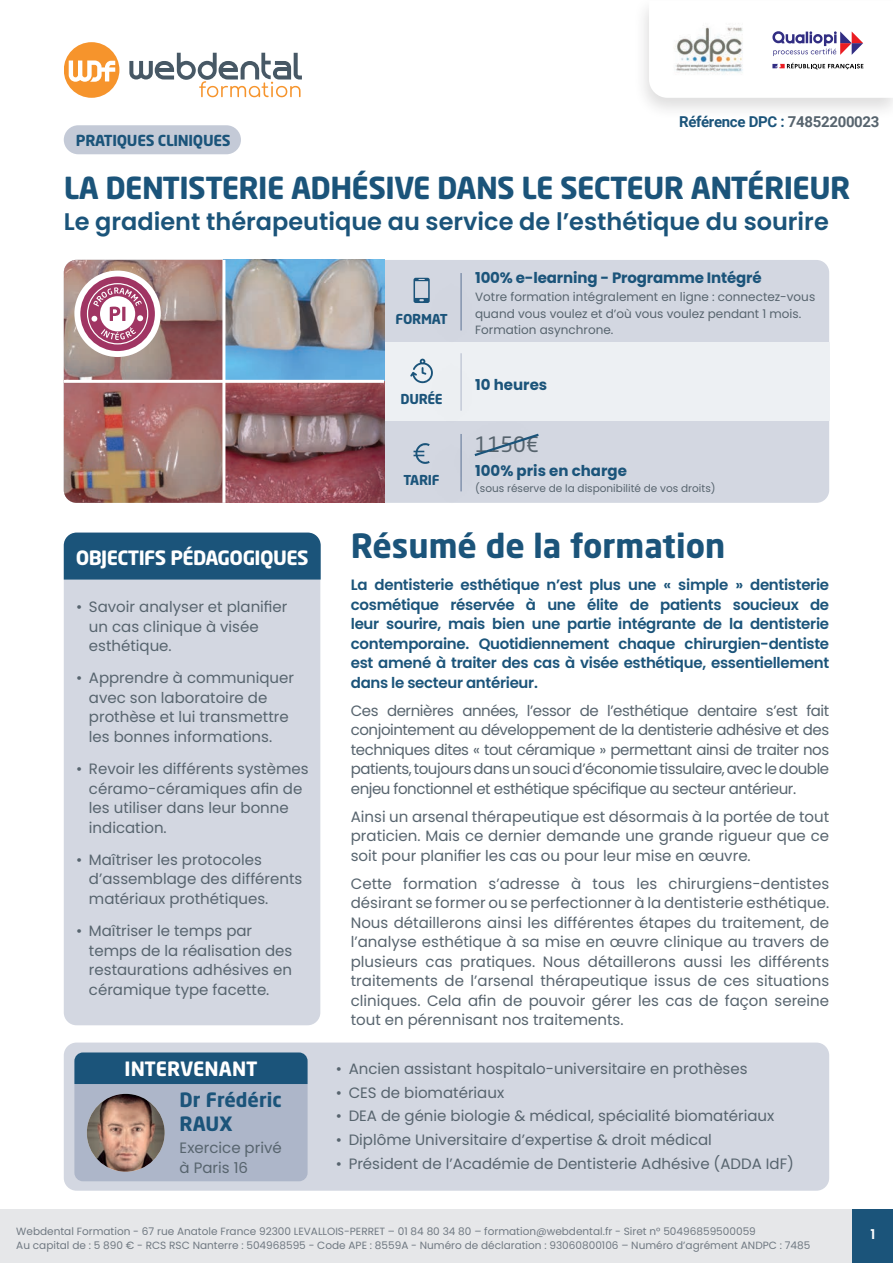
<style>
.page{position:relative;width:893px;height:1263px;background:#fff}
.page>*{position:absolute;margin:0;border:0;box-sizing:border-box;transform-origin:0 0}
.t1{font:700 33px "Neo Sans Std";color:#1b547a}
.t2{font:700 30px "Neo Sans Std";letter-spacing:-.02em;color:#1b547a}
.t3{font:600 24px "Poppins";color:#1b547a}
.t4{font:21px "Neo Sans Std";color:#57646e}
.t5{font:700 19.5px "Neo Sans Std";letter-spacing:-.03em;color:#fff}
.t6{font:700 19.5px/23.4px "Neo Sans Std";color:#1b547a}
.t7{font:700 19.5px "Neo Sans Std";color:#fff}
.t8{font:15px/19.5px "Poppins";color:#57646e}
.t9{font:600 15px/19.5px "Poppins";letter-spacing:-.02em;color:#1b547a;text-align:justify}
.t10{font:700 15px "Poppins";letter-spacing:-.01em;color:#1b547a}
.t11{font:700 15px "Roboto";letter-spacing:-.02em;color:#1b547a}
.t12{font:700 15px "Neo Sans Std";letter-spacing:-.02em;color:#1b547a}
.t13{font:700 13.5px "Neo Sans Std";letter-spacing:-.02em;color:#1b547a}
.t14{font:600 13.5px "Poppins";color:#fff}
.t15{font:12px/16.5px "Poppins";color:#57646e}
.t16{font:10.5px/13.5px "Poppins";color:#707982}
.t17{font:10.5px "Poppins";color:#57646e}
.s1{color:#57646e}
</style>
<div class="page">
<div style="left:0;top:1210px;width:893px;height:53px;background:#e6e7e9"></div>
<div style="left:853px;top:1210px;width:40px;height:53px;background:#1b547a"></div>
<svg style="left:129px;top:53px;width:173px;height:44px"></svg>
<div style="left:64px;top:42px;width:55px;height:56px;background:#f6942c;border-radius:28px"></div>
<svg style="left:69px;top:60px;width:46px;height:22px"></svg>
<div style="left:64px;top:533px;width:256px;height:492px;background:#d3d7e1;border-radius:13px"></div>
<div style="left:64px;top:533px;width:257px;height:47px;background:#1b547a"></div>
<div style="left:64px;top:125px;width:177px;height:29px;background:#c4cad7;border-radius:15px"></div>
<div style="left:633px;top:0;width:260px;height:120px;background:#231f20;opacity:.15"></div>
<svg style="left:649px;top:1px;width:244px;height:97px"></svg>
<div style="left:384px;top:420px;width:445px;height:83px;background:#d3d7e1"></div>
<div style="left:405px;top:413px;width:93px;height:122px;background:#231f20;opacity:.31"></div>
<div style="left:405px;top:332px;width:93px;height:122px;background:#d3d7e1"></div>
<img style="left:64px;top:420px;width:158px;height:83px">
<svg style="left:225px;top:420px;width:159px;height:83px"></svg>
<svg style="left:413px;top:443px;width:16px;height:22px"></svg>
<svg style="left:64px;top:260px;width:765px;height:160px"></svg>
<hr style="left:122px;top:307px;width:3px;height:14px;background:#a03563">
<div style="left:429px;top:404px;width:136px;height:105px;background:#231f20;opacity:.31"></div>
<svg style="left:472px;top:432px;width:69px;height:26px"></svg>
<div style="left:64px;top:1042px;width:765px;height:149px;background:#d3d7e1;border-radius:13px"></div>
<svg style="left:74px;top:1052px;width:234px;height:129px"></svg>
<img style="left:87px;top:1094px;width:78px;height:78px;border-radius:39px">
<p class="t12" style="left:76px;top:130px;width:156px">PRATIQUES CLINIQUES</p>
<p class="t11" style="left:679px;top:111px;width:202px">Référence DPC : <span class="s1">74852200023</span></p>
<h2 class="t2" style="left:64px;top:168px;width:788px">LA DENTISTERIE ADHÉSIVE DANS LE SECTEUR ANTÉRIEUR</h2>
<h3 class="t3" style="left:64px;top:207px;width:766px">Le gradient thérapeutique au service de l’esthétique du sourire</h3>
<h3 class="t5" style="left:76px;top:545px;width:234px">OBJECTIFS PÉDAGOGIQUES</h3>
<p class="t8" style="left:89px;top:597px;width:200px;text-indent:-13px">• Savoir analyser et planifier un cas clinique à visée esthétique.</p>
<p class="t8" style="left:89px;top:668px;width:207px;text-indent:-13px">• Apprendre à communiquer avec son laboratoire de prothèse et lui transmettre les bonnes informations.</p>
<p class="t8" style="left:89px;top:759px;width:221px;text-indent:-13px">• Revoir les différents systèmes céramo-céramiques afin de les utiliser dans leur bonne indication.</p>
<p class="t8" style="left:89px;top:850px;width:215px;text-indent:-13px">• Maîtriser les protocoles d’assemblage des différents matériaux prothétiques.</p>
<p class="t8" style="left:89px;top:921px;width:205px;text-indent:-13px">• Maîtriser le temps par temps de la réalisation des restaurations adhésives en céramique type facette.</p>
<h3 class="t7" style="left:124px;top:1056px;width:135px">INTERVENANT</h3>
<h3 class="t6" style="left:180px;top:1088px;width:104px">Dr Frédéric<br>RAUX</h3>
<p class="t8" style="left:180px;top:1138px;width:104px">Exercice privé à Paris 16</p>
<p class="t13" style="left:396px;top:311px;width:53px">FORMAT</p>
<p class="t13" style="left:400px;top:390px;width:44px">DURÉE</p>
<p class="t13" style="left:404px;top:471px;width:38px">TARIF</p>
<p class="t10" style="left:475px;top:269px;width:288px">100% e-learning - Programme Intégré</p>
<p class="t15" style="left:475px;top:289px;width:342px">Votre formation intégralement en ligne : connectez-vous quand vous voulez et d’où vous voulez pendant 1 mois.<br>Formation asynchrone.</p>
<p class="t10" style="left:475px;top:376px;width:74px">10 heures</p>
<h3 class="t4" style="left:475px;top:431px;width:65px">1150€</h3>
<p class="t10" style="left:475px;top:462px;width:153px">100% pris en charge</p>
<p class="t17" style="left:475px;top:483px;width:242px">(sous réserve de la disponibilité de vos droits)</p>
<h1 class="t1" style="left:351px;top:524px;width:376px">Résumé de la formation</h1>
<p class="t9" style="left:351px;top:575px;width:480px">La dentisterie esthétique n’est plus une « simple » dentisterie cosmétique réservée à une élite de patients soucieux de leur sourire, mais bien une partie intégrante de la dentisterie contemporaine. Quotidiennement chaque chirurgien-dentiste est amené à traiter des cas à visée esthétique, essentiellement dans le secteur antérieur.</p>
<p class="t8" style="left:351px;top:701px;width:480px;text-align:justify">Ces dernières années, l’essor de l’esthétique dentaire s’est fait conjointement au développement de la dentisterie adhésive et des techniques dites « tout céramique » permettant ainsi de traiter nos patients, toujours dans un souci d’économie tissulaire, avec le double enjeu fonctionnel et esthétique spécifique au secteur antérieur.</p>
<p class="t8" style="left:351px;top:807px;width:480px;text-align:justify">Ainsi un arsenal thérapeutique est désormais à la portée de tout praticien. Mais ce dernier demande une grande rigueur que ce soit pour planifier les cas ou pour leur mise en œuvre.</p>
<p class="t8" style="left:351px;top:874px;width:480px;text-align:justify">Cette formation s’adresse à tous les chirurgiens-dentistes désirant se former ou se perfectionner à la dentisterie esthétique.<br>Nous détaillerons ainsi les différentes étapes du traitement, de l’analyse esthétique à sa mise en œuvre clinique au travers de plusieurs cas pratiques. Nous détaillerons aussi les différents traitements de l’arsenal thérapeutique issus de ces situations cliniques. Cela afin de pouvoir gérer les cas de façon sereine tout en pérennisant nos traitements.</p>
<p class="t8" style="left:336px;top:1059px;width:413px">• Ancien assistant hospitalo-universitaire en prothèses</p>
<p class="t8" style="left:336px;top:1082px;width:170px">• CES de biomatériaux</p>
<p class="t8" style="left:336px;top:1106px;width:440px">• DEA de génie biologie &amp; médical, spécialité biomatériaux</p>
<p class="t8" style="left:336px;top:1130px;width:377px">• Diplôme Universitaire d’expertise &amp; droit médical</p>
<p class="t8" style="left:336px;top:1154px;width:460px">• Président de l’Académie de Dentisterie Adhésive (ADDA IdF)</p>
<p class="t16" style="left:16px;top:1225px;width:795px">Webdental Formation - 67 rue Anatole France 92300 LEVALLOIS-PERRET – 01 84 80 34 80 – formation@webdental.fr - Siret n° 50496859500059<br>Au capital de : 5 890 € - RCS RSC Nanterre : 504968595 - Code APE : 8559A - Numéro de déclaration : 93060800106 – Numéro d’agrément ANDPC : 7485</p>
<p class="t14" style="left:870px;top:1227px;width:6px">1</p>
</div>
